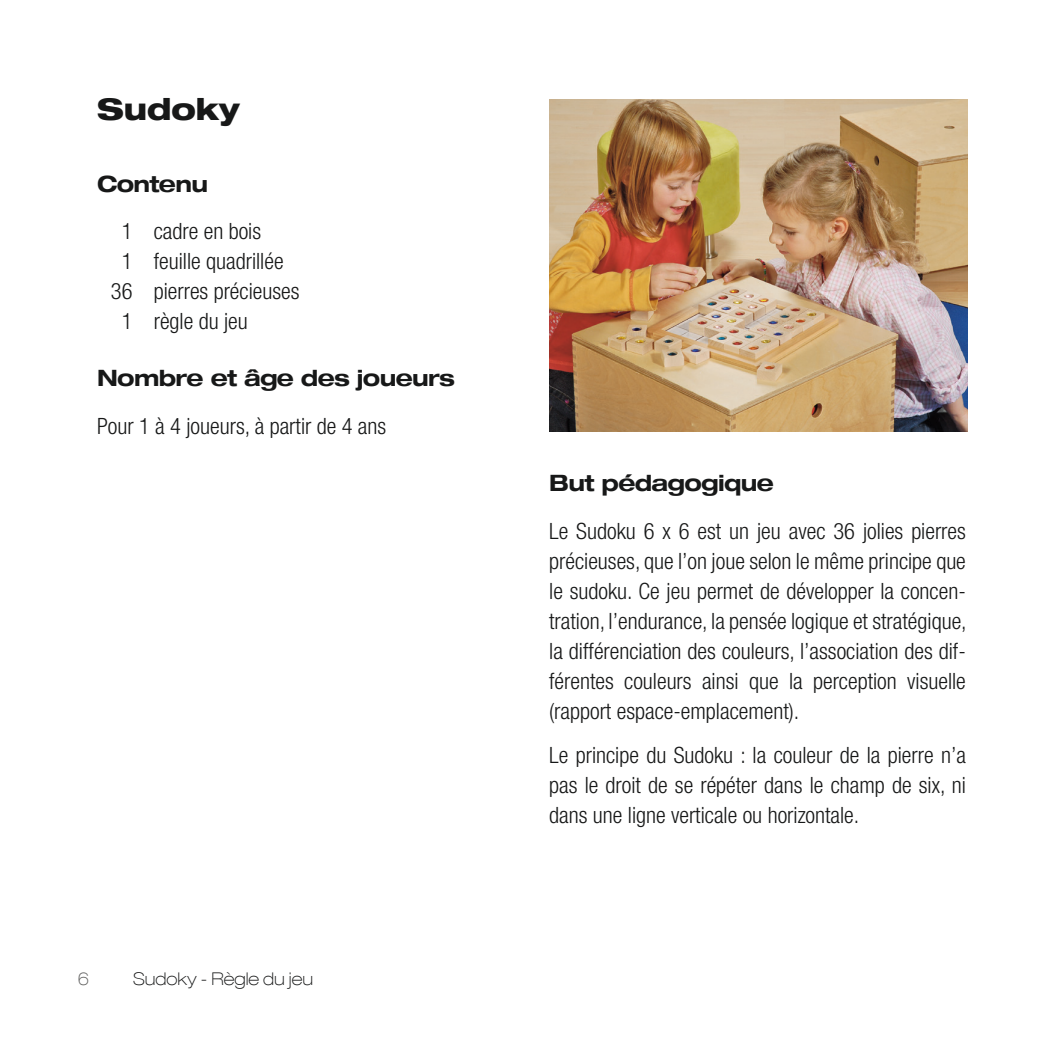
<style>
.page{position:relative;width:1063px;height:1063px;background:#fff}
.page>*{position:absolute;margin:0;border:0;box-sizing:border-box;transform-origin:0 0}
.Produktname{font:800 expanded 30px "Helvetica Neue LT Com";color:#171818}
.Text{font:300 condensed 22.5px/30px "Helvetica Neue LT Com";color:#171818;text-align:justify}
.Liste__Inhalt{font:300 condensed 22.5px "Helvetica Neue LT Com";color:#171818}
.Überschrift_1{font:700 expanded 22.5px "Helvetica Neue LT Com";letter-spacing:-.03em;color:#171818}
.Paginierung_unten_li{font:100 expanded 17.5px "Helvetica Neue LT Com";color:#171818}
.t1{font:100 expanded 17.5px "Helvetica Neue LT Com";color:#5d5d5c}
</style>
<div class="page">
<img style="left:549px;top:99px;width:419px;height:333px">
<p class="Produktname" style="left:97px;top:90px;width:144px">Sudoky</p>
<p class="Überschrift_1" style="left:97px;top:169px;width:112px">Contenu</p>
<p class="Liste__Inhalt" style="left:122px;top:218px;width:141px">1 cadre en bois</p>
<p class="Liste__Inhalt" style="left:122px;top:248px;width:163px">1 feuille quadrillée</p>
<p class="Liste__Inhalt" style="left:111px;top:278px;width:190px">36 pierres précieuses</p>
<p class="Liste__Inhalt" style="left:122px;top:308px;width:128px">1 règle du jeu</p>
<p class="Überschrift_1" style="left:97px;top:364px;width:359px">Nombre et âge des joueurs</p>
<p class="Text" style="left:97px;top:411px;width:291px">Pour 1 à 4 joueurs, à partir de 4 ans</p>
<p class="t1" style="left:78px;top:968px;width:13px">6</p>
<p class="Paginierung_unten_li" style="left:133px;top:968px;width:181px">Sudoky - Règle du jeu</p>
<p class="Überschrift_1" style="left:549px;top:469px;width:226px">But pédagogique</p>
<p class="Text" style="left:549px;top:516px;width:419px">Le Sudoku 6 x 6 est un jeu avec 36 jolies pierres précieuses, que l’on joue selon le même principe que le sudoku. Ce jeu permet de développer la concen&shy;tration, l’endurance, la pensée logique et stratégique, la différenciation des couleurs, l’association des dif&shy;férentes couleurs ainsi que la perception visuelle (rapport espace-emplacement).</p>
<p class="Text" style="left:549px;top:740px;width:418px">Le principe du Sudoku : la couleur de la pierre n’a pas le droit de se répéter dans le champ de six, ni dans une ligne verticale ou horizontale.</p>
</div>
